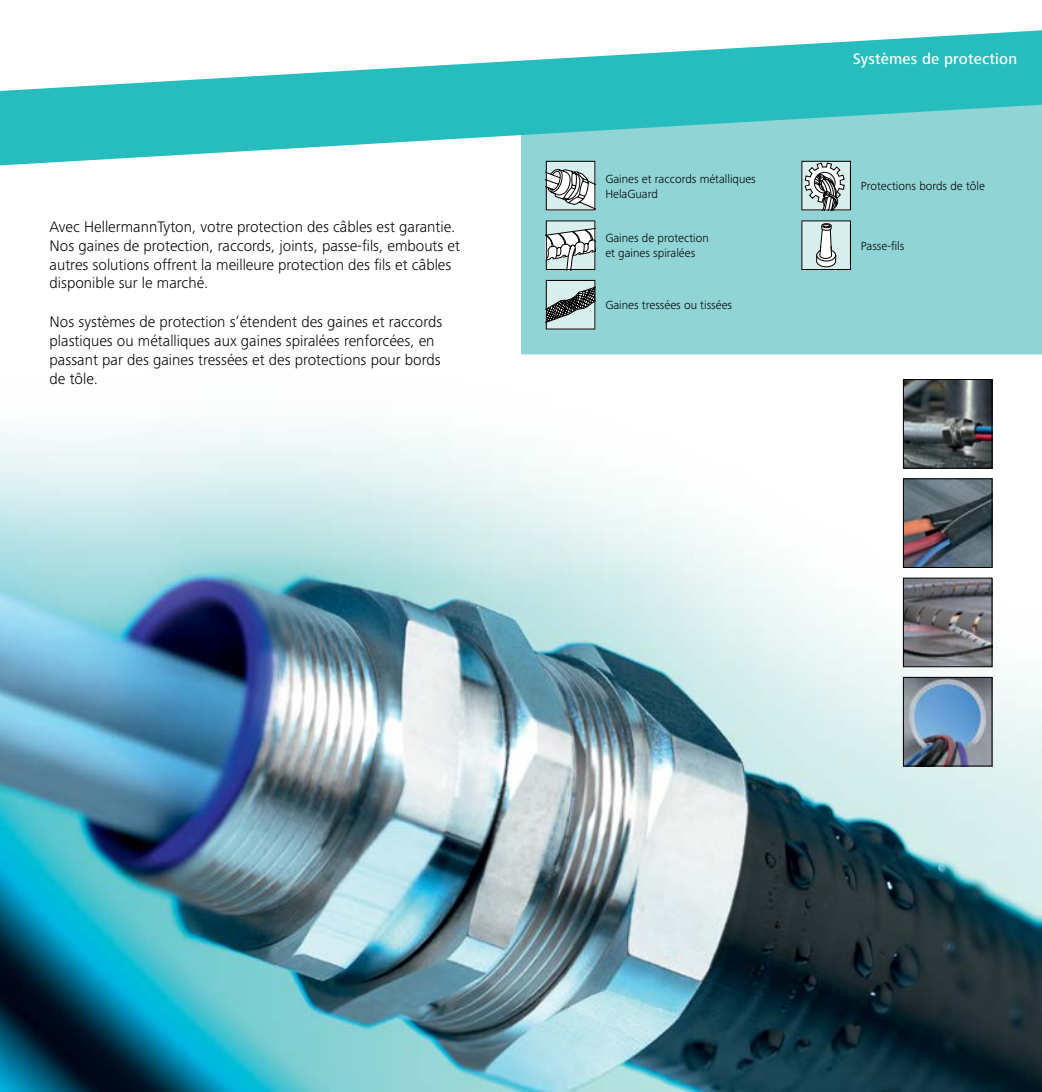
<style>
.page{position:relative;width:1042px;height:1092px;background:#fff}
.page>*{position:absolute;margin:0;border:0;box-sizing:border-box;transform-origin:0 0}
.t1{font:300 15.75px/18.9px "Frutiger Next LTW1 G";color:#000}
.t2{font:500 15.75px "Frutiger Next LTW1 G";letter-spacing:.015em;color:#fff}
.t3{font:300 12.25px/14.9px "Frutiger Next LTW1 G";color:#000}
</style>
<div class="page">
<img style="left:0;top:385px;width:1042px;height:706px">
<svg style="left:521px;top:165px;width:521px;height:220px;background:#a0dada"></svg>
<svg style="left:546px;top:165px;width:49px;height:45px"></svg>
<svg style="left:801px;top:165px;width:50px;height:45px"></svg>
<svg style="left:546px;top:220px;width:49px;height:50px"></svg>
<svg style="left:801px;top:220px;width:50px;height:50px;background:#bccccb"></svg>
<svg style="left:546px;top:280px;width:49px;height:49px;background:#94a2a2"></svg>
<img style="left:905px;top:381px;width:85px;height:85px">
<div style="left:903px;top:379px;width:89px;height:89px;border:1px solid #000"></div>
<img style="left:905px;top:480px;width:85px;height:85px">
<div style="left:903px;top:478px;width:89px;height:89px;border:1px solid #000"></div>
<img style="left:905px;top:579px;width:85px;height:86px">
<div style="left:903px;top:577px;width:89px;height:90px;border:1px solid #000"></div>
<img style="left:905px;top:679px;width:85px;height:85px">
<div style="left:903px;top:677px;width:89px;height:89px;border:1px solid #000"></div>
<svg style="left:0;top:30px;width:1042px;height:135px;fill:#27bdbe"></svg>
<p class="t1" style="left:50px;top:217px;width:412px">Avec HellermannTyton, votre protection des câbles est garantie.<br>Nos gaines de protection, raccords, joints, passe-fils, embouts et autres solutions offrent la meilleure protection des fils et câbles disponible sur le marché.</p>
<p class="t1" style="left:50px;top:312px;width:394px">Nos systèmes de protection s‘étendent des gaines et raccords plastiques ou métalliques aux gaines spiralées renforcées, en passant par des gaines tressées et des protections pour bords de tôle.</p>
<p class="t2" style="left:853px;top:50px;width:166px">Systèmes de protection</p>
<p class="t3" style="left:605px;top:171px;width:152px">Gaines et raccords métalliques<br>HelaGuard</p>
<p class="t3" style="left:861px;top:178px;width:125px">Protections bords de tôle</p>
<p class="t3" style="left:605px;top:231px;width:105px">Gaines de protection et gaines spiralées</p>
<p class="t3" style="left:861px;top:238px;width:45px">Passe-fils</p>
<p class="t3" style="left:605px;top:297px;width:128px">Gaines tressées ou tissées</p>
</div>
